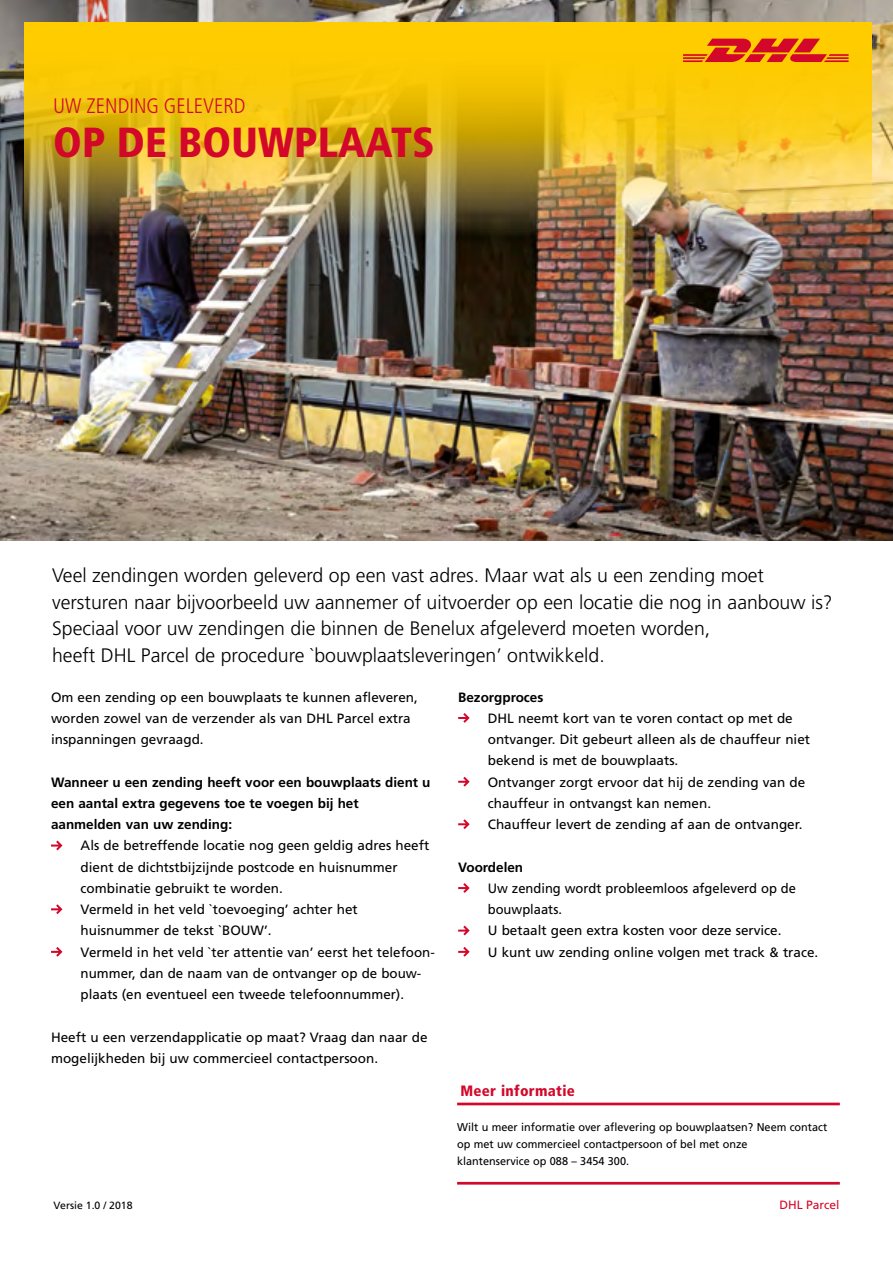
<style>
.page{position:relative;width:893px;height:1263px;background:#fff}
.page>*{position:absolute;margin:0;border:0;box-sizing:border-box;transform-origin:0 0}
.t1{font:900 condensed 42px "Frutiger";letter-spacing:.005em;color:#d3072a}
.t2{font:300 condensed 21px "Frutiger";color:#d3072a}
.t3{font:300 19.5px/26.5px "Frutiger";color:#000}
.t4{font:900 condensed 15px "Frutiger";letter-spacing:.02em;color:#d3072a}
.t5{font:13.5px/21.3px "Frutiger";color:#000}
.t6{font:13.5px/21.3px "Frutiger";color:#000;scale:.96 1}
.t7{font:700 13.5px/21.3px "Frutiger";color:#000}
.t8{font:12px "Frutiger";color:#d3072a}
.t9{font:11.25px/16.8px "Frutiger";color:#000}
.t10{font:10.5px "Frutiger";color:#000}
</style>
<div class="page">
<img style="left:0;top:0;width:893px;height:540px">
<img style="left:25px;top:22px;width:846px;height:225px">
<svg style="left:51px;top:840px;width:11px;height:10px"></svg>
<svg style="left:51px;top:904px;width:11px;height:10px"></svg>
<svg style="left:51px;top:947px;width:11px;height:10px"></svg>
<svg style="left:683px;top:39px;width:166px;height:23px;background:#e65f17"></svg>
<svg style="left:458px;top:713px;width:12px;height:10px"></svg>
<svg style="left:458px;top:777px;width:12px;height:10px"></svg>
<svg style="left:458px;top:819px;width:12px;height:10px"></svg>
<svg style="left:458px;top:883px;width:12px;height:10px"></svg>
<svg style="left:458px;top:925px;width:12px;height:10px"></svg>
<svg style="left:458px;top:947px;width:12px;height:10px"></svg>
<hr style="left:457px;top:1103px;width:383px;height:2px;background:#d3072a">
<hr style="left:457px;top:1182px;width:383px;height:2px;background:#d3072a">
<h2 class="t2" style="left:53px;top:94px;width:194px">UW ZENDING GELEVERD</h2>
<h1 class="t1" style="left:53px;top:118px;width:383px">OP DE BOUWPLAATS</h1>
<p class="t3" style="left:52px;top:562px;width:782px">Veel zendingen worden geleverd op een vast adres. Maar wat als u een zending moet versturen naar bijvoorbeeld uw aannemer of uitvoerder op een locatie die nog in aanbouw is?<br>Speciaal voor uw zendingen die binnen de Benelux afgeleverd moeten worden,<br>heeft DHL Parcel de procedure `bouwplaatsleveringen’ ontwikkeld.</p>
<p class="t5" style="left:51px;top:686px;width:368px">Om een zending op een bouwplaats te kunnen afleveren, worden zowel van de verzender als van DHL Parcel extra inspanningen gevraagd.</p>
<p class="t7" style="left:51px;top:771px;width:381px">Wanneer u een zending heeft voor een bouwplaats dient u een aantal extra gegevens toe te voegen bij het aanmelden van uw zending:</p>
<p class="t5" style="left:81px;top:835px;width:356px">Als de betreffende locatie nog geen geldig adres heeft dient de dichtstbijzijnde postcode en huisnummer combinatie gebruikt te worden.<br>Vermeld in het veld `toevoeging’ achter het huisnummer de tekst `BOUW’.<br>Vermeld in het veld `ter attentie van’ eerst het telefoon&shy;nummer, dan de naam van de ontvanger op de bouw&shy;plaats (en eventueel een tweede telefoonnummer).</p>
<p class="t5" style="left:51px;top:1026px;width:378px">Heeft u een verzendapplicatie op maat? Vraag dan naar de mogelijkheden bij uw commercieel contactpersoon.</p>
<p class="t10" style="left:54px;top:1199px;width:81px">Versie 1.0 / 2018</p>
<p class="t7" style="left:458px;top:686px;width:87px">Bezorgproces</p>
<p class="t5" style="left:488px;top:707px;width:324px">DHL neemt kort van te voren contact op met de ontvanger. Dit gebeurt alleen als de chauffeur niet bekend is met de bouwplaats.<br>Ontvanger zorgt ervoor dat hij de zending van de chauffeur in ontvangst kan nemen.<br>Chauffeur levert de zending af aan de ontvanger.</p>
<p class="t7" style="left:458px;top:856px;width:67px">Voordelen</p>
<p class="t6" style="left:488px;top:877px;width:346px">Uw zending wordt probleemloos afgeleverd op de bouwplaats.<br>U betaalt geen extra kosten voor deze service.<br>U kunt uw zending online volgen met track &amp; trace.</p>
<p class="t4" style="left:460px;top:1082px;width:116px">Meer informatie</p>
<p class="t9" style="left:457px;top:1119px;width:372px">Wilt u meer informatie over aflevering op bouwplaatsen? Neem contact op met uw commercieel contactpersoon of bel met onze<br>klantenservice op 088 – 3454 300.</p>
<p class="t8" style="left:779px;top:1198px;width:62px">DHL Parcel</p>
</div>
